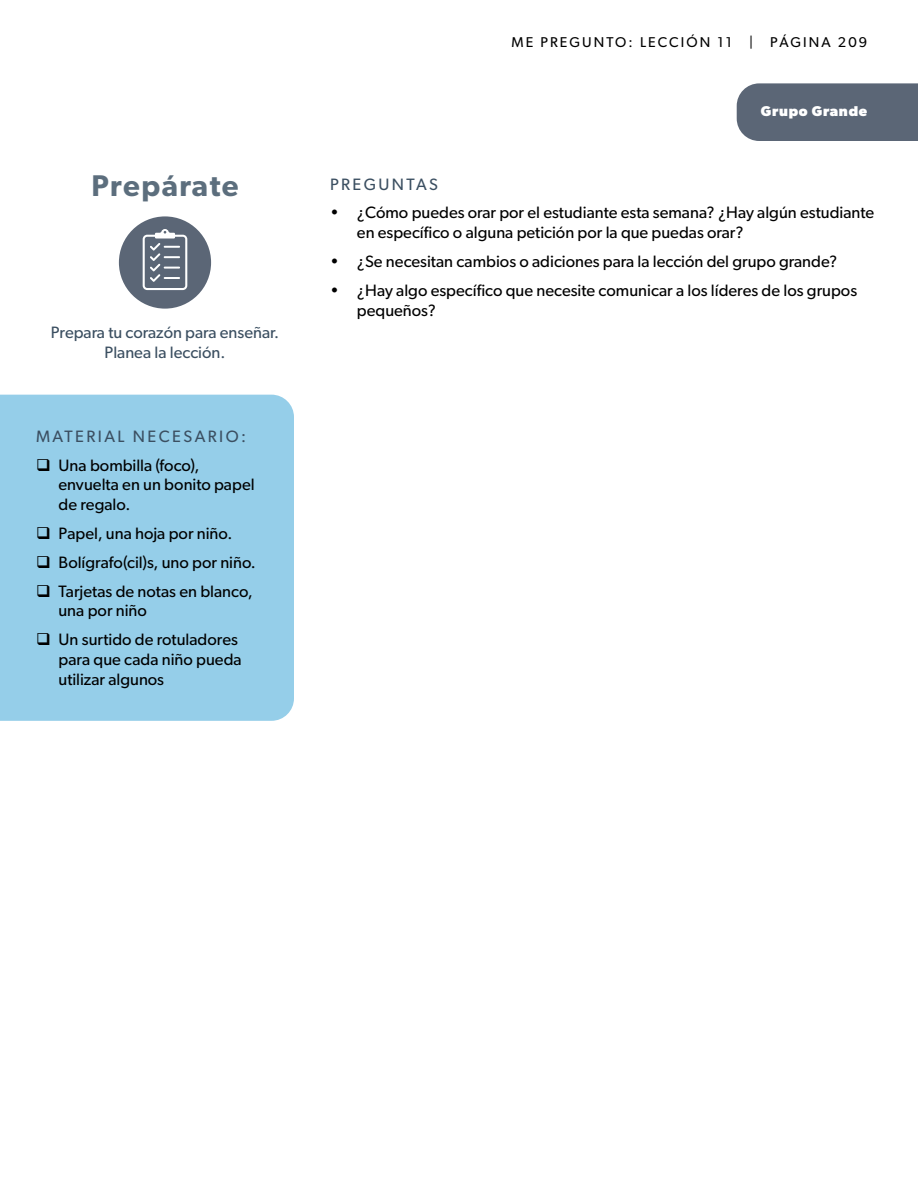
<style>
.page{position:relative;width:918px;height:1188px;background:#fff}
.page>*{position:absolute;margin:0;border:0;box-sizing:border-box;transform-origin:0 0}
.t1{font:600 30px "Gibson";letter-spacing:.05em;color:#5c6e7d}
.t2{font:16.5px/19.8px "Gibson";color:#000}
.t3{font:16.5px/19.8px "Gibson";color:#3b4f61;text-align:center}
.t4{font:16.5px "Gibson";letter-spacing:.15em;color:#3b4f61}
.t5{font:14.25px "Gibson";letter-spacing:.15em;color:#000}
.t6{font:700 14.25px "Gibson";letter-spacing:.05em;color:#fff}
</style>
<div class="page">
<div style="left:737px;top:83px;width:181px;height:58px;background:#5b6676"></div>
<div style="left:119px;top:216px;width:92px;height:93px;background:#5b6676;border-radius:50%"></div>
<svg style="left:143px;top:229px;width:44px;height:61px"></svg>
<div style="left:0;top:395px;width:294px;height:326px;background:#95cee9"></div>
<p class="t5" style="left:511px;top:34px;width:357px">ME PREGUNTO: LECCIÓN 11 | PÁGINA 209</p>
<p class="t6" style="left:761px;top:103px;width:108px">Grupo Grande</p>
<h1 class="t1" style="left:91px;top:168px;width:149px">Prepárate</h1>
<p class="t4" style="left:330px;top:174px;width:109px">PREGUNTAS</p>
<p class="t2" style="left:357px;top:203px;width:519px;text-indent:-27px">• ¿Cómo puedes orar por el estudiante esta semana? ¿Hay algún estudiante en específico o alguna petición por la que puedas orar?</p>
<p class="t2" style="left:330px;top:251px;width:509px">• ¿Se necesitan cambios o adiciones para la lección del grupo grande?</p>
<p class="t2" style="left:357px;top:280px;width:502px;text-indent:-27px">• ¿Hay algo específico que necesite comunicar a los líderes de los grupos pequeños?</p>
<p class="t3" style="left:51px;top:323px;width:230px">Prepara tu corazón para enseñar.<br>Planea la lección.</p>
<p class="t4" style="left:36px;top:426px;width:212px">MATERIAL NECESARIO:</p>
<p class="t2" style="left:59px;top:455px;width:198px;text-indent:-23px">❑ Una bombilla (foco), envuelta en un bonito papel de regalo.</p>
<p class="t2" style="left:36px;top:523px;width:198px">❑ Papel, una hoja por niño.</p>
<p class="t2" style="left:36px;top:552px;width:221px">❑ Bolígrafo(cil)s, uno por niño.</p>
<p class="t2" style="left:59px;top:581px;width:196px;text-indent:-23px">❑ Tarjetas de notas en blanco, una por niño</p>
<p class="t2" style="left:59px;top:629px;width:185px;text-indent:-23px">❑ Un surtido de rotuladores para que cada niño pueda utilizar algunos</p>
</div>
